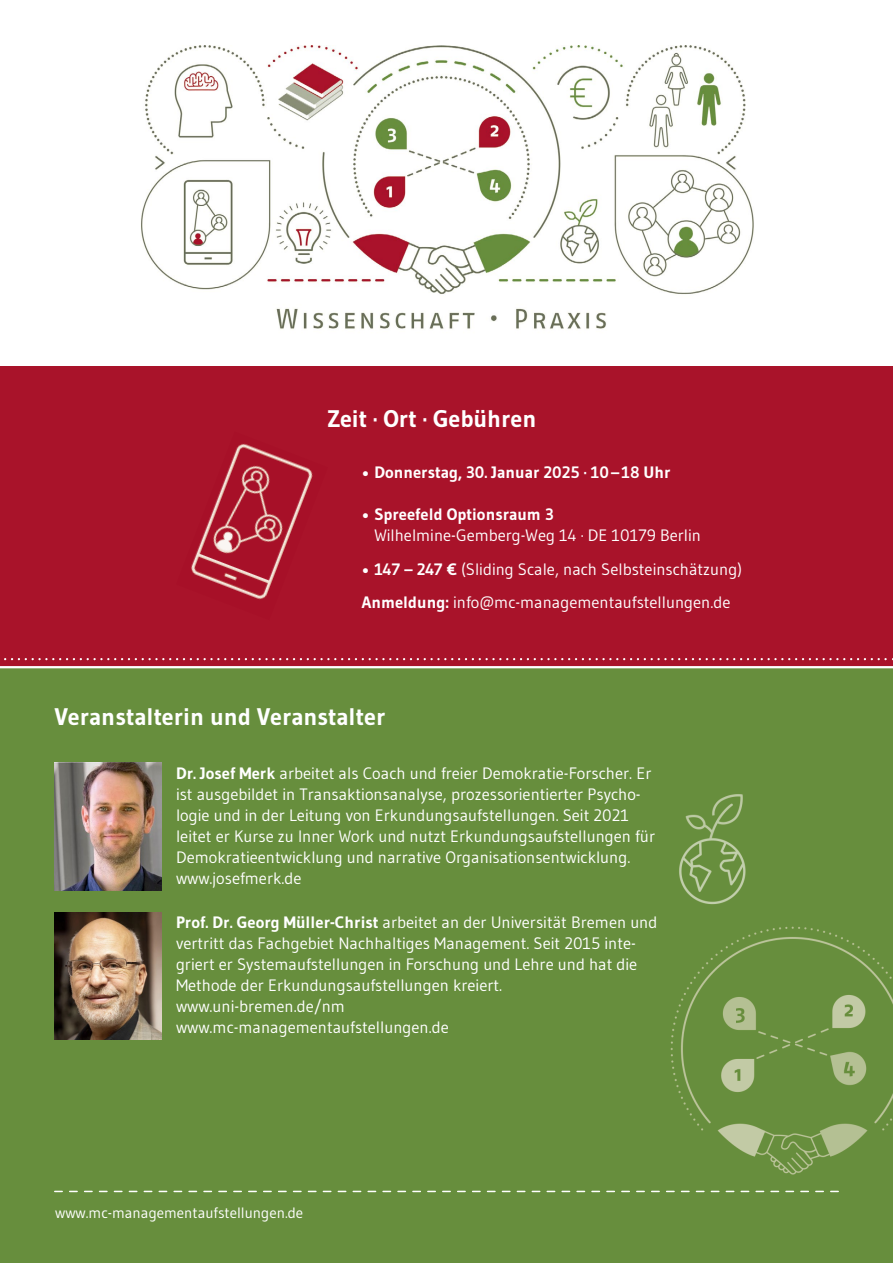
<style>
.page{position:relative;width:893px;height:1263px;background:#fff}
.page>*{position:absolute;margin:0;border:0;box-sizing:border-box;transform-origin:0 0}
.t1{font:700 24px "Gudea";color:#fff}
.t2{font:16.5px/21px "Gudea";color:#fff}
.t3{font:700 16.5px "Gudea";color:#fff}
.t4{font:15px "Gudea";color:#fff}
.s1{font-weight:700}
</style>
<div class="page">
<div style="left:0;top:366px;width:893px;height:302px;background:#a9132a"></div>
<div style="left:0;top:666px;width:893px;height:597px;background:#678e3d"></div>
<img style="left:55px;top:912px;width:106px;height:128px">
<img style="left:55px;top:763px;width:106px;height:127px">
<svg style="left:55px;top:1191px;width:783px;height:1px"></svg>
<img style="left:669px;top:925px;width:224px;height:257px">
<svg style="left:4px;top:658px;width:889px;height:2px"></svg>
<img style="left:191px;top:444px;width:122px;height:156px">
<img style="left:676px;top:783px;width:81px;height:135px">
<img style="left:141px;top:45px;width:613px;height:284px">
<p class="t1" style="left:328px;top:404px;width:210px">Zeit · Ort · Gebühren</p>
<p class="t3" style="left:362px;top:462px;width:310px">• Donnerstag, 30. Januar 2025 · 10–18 Uhr</p>
<p class="t2" style="left:374px;top:503px;width:328px;text-indent:-12px"><span class="s1">• Spreefeld Optionsraum 3<br></span>Wilhelmine-Gemberg-Weg 14 · DE 10179 Berlin</p>
<p class="t2" style="left:362px;top:558px;width:382px"><span class="s1">• 147 – 247 €</span> (Sliding Scale, nach Selbsteinschätzung)</p>
<p class="t2" style="left:362px;top:592px;width:370px"><span class="s1">Anmeldung:</span> info@mc-managementaufstellungen.de</p>
<p class="t1" style="left:55px;top:702px;width:332px">Veranstalterin und Veranstalter</p>
<p class="t2" style="left:176px;top:762px;width:481px"><span class="s1">Dr. Josef Merk</span> arbeitet als Coach und freier Demokratie-Forscher. Er ist ausgebildet in Transaktionsanalyse, prozessorientierter Psycho&shy;logie und in der Leitung von Erkundungsaufstellungen. Seit 2021 leitet er Kurse zu Inner Work und nutzt Erkundungsaufstellungen für Demokratieentwicklung und narrative Organisationsentwicklung.</p>
<p class="t2" style="left:176px;top:867px;width:127px">www.josefmerk.de</p>
<p class="t2" style="left:176px;top:912px;width:483px"><span class="s1">Prof. Dr. Georg Müller-Christ</span> arbeitet an der Universität Bremen und vertritt das Fachgebiet Nachhaltiges Management. Seit 2015 inte&shy;griert er Systemaufstellungen in Forschung und Lehre und hat die Methode der Erkundungsaufstellungen kreiert.</p>
<p class="t2" style="left:176px;top:996px;width:170px">www.uni-bremen.de/nm</p>
<p class="t2" style="left:176px;top:1017px;width:274px">www.mc-managementaufstellungen.de</p>
<p class="t4" style="left:55px;top:1203px;width:249px">www.mc-managementaufstellungen.de</p>
</div>
